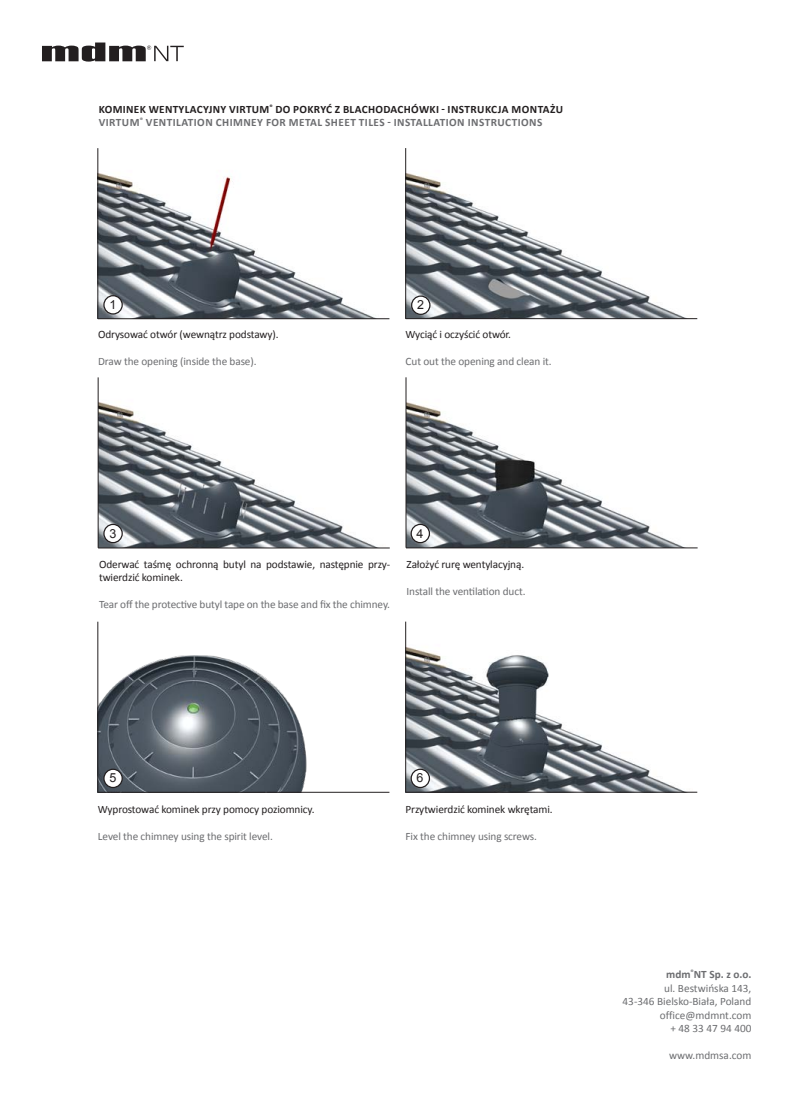
<style>
.page{position:relative;width:794px;height:1102px;background:#fff}
.page>*{position:absolute;margin:0;border:0;box-sizing:border-box;transform-origin:0 0}
.t1{font:12.5px "Arial";color:#231f20}
.t2{font:11.25px "Calibri";letter-spacing:-.01em;color:#6c6d70}
.t3{font:11.25px/13.5px "Calibri";letter-spacing:-.01em;color:#231f20}
.t4{font:700 11.25px "Calibri";letter-spacing:.04em;color:#6c6d70}
.t5{font:700 11.25px "Calibri";letter-spacing:.03em;color:#231f20}
</style>
<div class="page">
<img style="left:99px;top:402px;width:286px;height:146px">
<img style="left:99px;top:655px;width:269px;height:137px">
<img style="left:99px;top:173px;width:286px;height:146px">
<hr style="left:98px;top:319px;width:291px;height:1px;background:#231f20">
<hr style="left:98px;top:148px;width:1px;height:171px;background:#231f20">
<hr style="left:98px;top:548px;width:292px;height:1px;background:#231f20">
<hr style="left:98px;top:377px;width:1px;height:171px;background:#231f20">
<hr style="left:98px;top:792px;width:291px;height:1px;background:#231f20">
<hr style="left:98px;top:622px;width:1px;height:170px;background:#231f20">
<img style="left:407px;top:402px;width:286px;height:146px">
<img style="left:405px;top:621px;width:287px;height:171px">
<img style="left:406px;top:148px;width:281px;height:170px">
<hr style="left:406px;top:318px;width:291px;height:1px;background:#231f20">
<hr style="left:405px;top:148px;width:1px;height:170px;background:#231f20">
<hr style="left:406px;top:548px;width:291px;height:1px;background:#231f20">
<hr style="left:406px;top:377px;width:1px;height:171px;background:#231f20">
<hr style="left:406px;top:792px;width:291px;height:1px;background:#231f20">
<hr style="left:405px;top:622px;width:1px;height:170px;background:#231f20">
<div style="left:104px;top:296px;width:18px;height:18px;background:#fff;border-radius:50%"></div>
<div style="left:103px;top:295px;width:20px;height:20px;border:1px solid #231f20;border-radius:50%"></div>
<div style="left:412px;top:296px;width:18px;height:18px;background:#fff;border-radius:50%"></div>
<div style="left:411px;top:295px;width:19px;height:20px;border:1px solid #231f20;border-radius:50%"></div>
<div style="left:104px;top:524px;width:18px;height:19px;background:#fff;border-radius:50%"></div>
<div style="left:103px;top:524px;width:20px;height:19px;border:1px solid #231f20;border-radius:50%"></div>
<div style="left:411px;top:524px;width:18px;height:19px;background:#fff;border-radius:50%"></div>
<div style="left:410px;top:524px;width:20px;height:19px;border:1px solid #231f20;border-radius:50%"></div>
<div style="left:104px;top:769px;width:18px;height:18px;background:#fff;border-radius:50%"></div>
<div style="left:103px;top:769px;width:20px;height:19px;border:1px solid #231f20;border-radius:50%"></div>
<div style="left:411px;top:769px;width:18px;height:18px;background:#fff;border-radius:50%"></div>
<div style="left:410px;top:769px;width:20px;height:19px;border:1px solid #231f20;border-radius:50%"></div>
<svg style="left:42px;top:43px;width:142px;height:19px"></svg>
<p class="t5" style="left:99px;top:102px;width:466px">KOMINEK WENTYLACYJNY VIRTUM<sup>®</sup> DO POKRYĆ Z BLACHODACHÓWKI - INSTRUKCJA MONTAŻU</p>
<p class="t4" style="left:99px;top:115px;width:445px">VIRTUM<sup>®</sup> VENTILATION CHIMNEY FOR METAL SHEET TILES - INSTALLATION INSTRUCTIONS</p>
<p class="t1" style="left:109px;top:296px;width:8px">1</p>
<p class="t1" style="left:417px;top:297px;width:8px">2</p>
<p class="t3" style="left:98px;top:327px;width:182px">Odrysować otwór (wewnątrz podstawy).</p>
<p class="t2" style="left:98px;top:354px;width:160px">Draw the opening (inside the base).</p>
<p class="t3" style="left:406px;top:327px;width:107px">Wyciąć i oczyścić otwór.</p>
<p class="t2" style="left:406px;top:354px;width:147px">Cut out the opening and clean it.</p>
<p class="t1" style="left:109px;top:525px;width:8px">3</p>
<p class="t1" style="left:416px;top:525px;width:8px">4</p>
<p class="t3" style="left:99px;top:557px;width:293px">Oderwać taśmę ochronną butyl na podstawie, następnie przy&shy;twierdzić kominek.</p>
<p class="t2" style="left:99px;top:597px;width:292px">Tear off the protective butyl tape on the base and fix the chimney.</p>
<p class="t3" style="left:406px;top:557px;width:119px">Założyć rurę wentylacyjną.</p>
<p class="t2" style="left:406px;top:584px;width:120px">Install the ventilation duct.</p>
<p class="t1" style="left:109px;top:770px;width:8px">5</p>
<p class="t1" style="left:416px;top:770px;width:8px">6</p>
<p class="t3" style="left:98px;top:802px;width:218px">Wyprostować kominek przy pomocy poziomnicy.</p>
<p class="t2" style="left:98px;top:829px;width:176px">Level the chimney using the spirit level.</p>
<p class="t3" style="left:405px;top:802px;width:149px">Przytwierdzić kominek wkrętami.</p>
<p class="t2" style="left:405px;top:829px;width:133px">Fix the chimney using screws.</p>
<p class="t4" style="left:666px;top:967px;width:87px">mdm<sup>®</sup>NT Sp. z o.o.</p>
<p class="t2" style="left:664px;top:981px;width:89px">ul. Bestwińska 143,</p>
<p class="t2" style="left:622px;top:994px;width:130px">43-346 Bielsko-Biała, Poland</p>
<p class="t2" style="left:660px;top:1008px;width:93px">office@mdmnt.com</p>
<p class="t2" style="left:670px;top:1021px;width:83px">+ 48 33 47 94 400</p>
<p class="t2" style="left:669px;top:1048px;width:84px">www.mdmsa.com</p>
</div>
